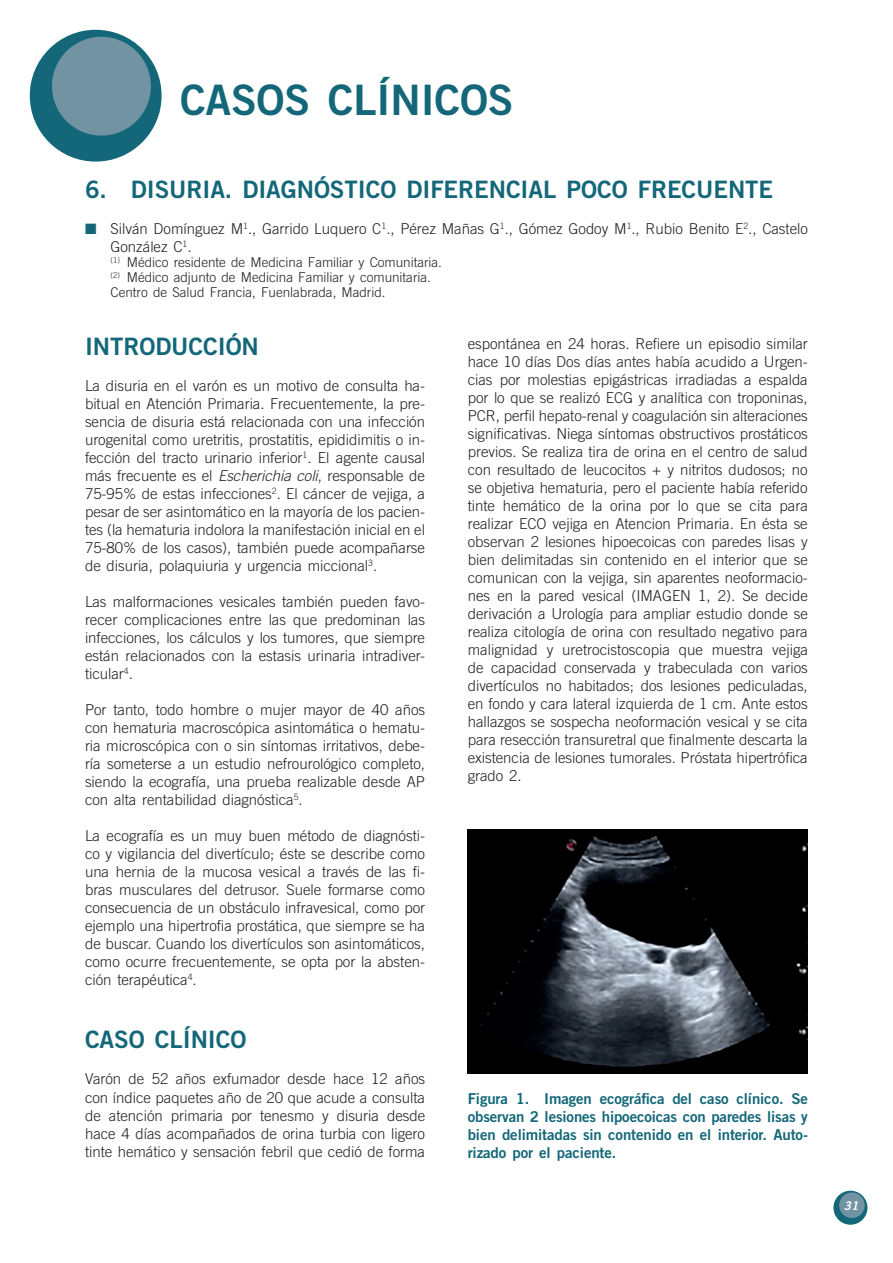
<style>
.page{position:relative;width:893px;height:1263px;background:#fff}
.page>*{position:absolute;margin:0;border:0;box-sizing:border-box;transform-origin:0 0}
.t1{font:42px "Trade Gothic LT Std Bd 2";letter-spacing:-.005em;color:#136779}
.t2{font:24px "Trade Gothic LT Std Bd 2";letter-spacing:-.005em;color:#136779}
.t3{font:300 15px/18px "Trade Gothic LT Std";letter-spacing:-.005em;color:#231f20;text-align:justify}
.t4{font:15px/18px "Trade Gothic LT Std Bd 2";letter-spacing:-.01em;color:#136779;text-align:justify}
.t5{font:300 13.5px/15px "Trade Gothic LT Std";letter-spacing:-.005em;color:#231f20}
.t6{font:12px "Trade Gothic LT Std Bd 2 Obl";color:#fff}
.s1{color:#136779}
.s2{font-style:italic}
</style>
<div class="page">
<div style="left:833px;top:1191px;width:34px;height:34px;background:#136779;border-radius:50%"></div>
<div style="left:839px;top:1192px;width:26px;height:26px;background:#7293a2;border-radius:50%"></div>
<div style="left:30px;top:30px;width:132px;height:132px;background:#136779;border-radius:50%"></div>
<div style="left:52px;top:37px;width:99px;height:99px;background:#7293a2;border-radius:50%"></div>
<img style="left:468px;top:829px;width:340px;height:244px">
<h1 class="t1" style="left:180px;top:74px;width:335px">CASOS CLÍNICOS</h1>
<h2 class="t2" style="left:85px;top:175px;width:690px">6. DISURIA. DIAGNÓSTICO DIFERENCIAL POCO FRECUENTE</h2>
<p class="t3" style="left:111px;top:220px;width:699px;text-indent:-26px"><span class="s1">■</span> Silván Domínguez M<sup>1</sup>., Garrido Luquero C<sup>1</sup>., Pérez Mañas G<sup>1</sup>., Gómez Godoy M<sup>1</sup>., Rubio Benito E<sup>2</sup>., Castelo<br>González C<sup>1</sup>.</p>
<p class="t5" style="left:111px;top:255px;width:333px"><sup>(1)</sup> Médico residente de Medicina Familiar y Comunitaria. <sup>(2)</sup> Médico adjunto de Medicina Familiar y comunitaria.<br>Centro de Salud Francia, Fuenlabrada, Madrid.</p>
<h2 class="t2" style="left:85px;top:332px;width:175px">INTRODUCCIÓN</h2>
<p class="t3" style="left:85px;top:377px;width:342px">La disuria en el varón es un motivo de consulta ha&shy;bitual en Atención Primaria. Frecuentemente, la pre&shy;sencia de disuria está relacionada con una infección urogenital como uretritis, prostatitis, epididimitis o in&shy;fección del tracto urinario inferior<sup>1</sup>. El agente causal más frecuente es el <span class="s2">Escherichia coli</span>, responsable de 75-95% de estas infecciones<sup>2</sup>. El cáncer de vejiga, a pesar de ser asintomático en la mayoría de los pacien&shy;tes (la hematuria indolora la manifestación inicial en el 75-80% de los casos), también puede acompañarse de disuria, polaquiuria y urgencia miccional<sup>3</sup>.</p>
<p class="t3" style="left:85px;top:593px;width:342px">Las malformaciones vesicales también pueden favo&shy;recer complicaciones entre las que predominan las infecciones, los cálculos y los tumores, que siempre están relacionados con la estasis urinaria intradiver&shy;ticular<sup>4</sup>.</p>
<p class="t3" style="left:85px;top:701px;width:342px">Por tanto, todo hombre o mujer mayor de 40 años con hematuria macroscópica asintomática o hematu&shy;ria microscópica con o sin síntomas irritativos, debe&shy;ría someterse a un estudio nefrourológico completo, siendo la ecografía, una prueba realizable desde AP con alta rentabilidad diagnóstica<sup>5</sup>.</p>
<p class="t3" style="left:85px;top:827px;width:342px">La ecografía es un muy buen método de diagnósti&shy;co y vigilancia del divertículo; éste se describe como una hernia de la mucosa vesical a través de las fi&shy;bras musculares del detrusor. Suele formarse como consecuencia de un obstáculo infravesical, como por ejemplo una hipertrofia prostática, que siempre se ha de buscar. Cuando los divertículos son asintomáticos, como ocurre frecuentemente, se opta por la absten&shy;ción terapéutica<sup>4</sup>.</p>
<h2 class="t2" style="left:85px;top:1025px;width:163px">CASO CLÍNICO</h2>
<p class="t3" style="left:85px;top:1070px;width:342px">Varón de 52 años exfumador desde hace 12 años con índice paquetes año de 20 que acude a consulta de atención primaria por tenesmo y disuria desde hace 4 días acompañados de orina turbia con ligero tinte hemático y sensación febril que cedió de forma</p>
<p class="t3" style="left:468px;top:334px;width:342px">espontánea en 24 horas. Refiere un episodio similar hace 10 días Dos días antes había acudido a Urgen&shy;cias por molestias epigástricas irradiadas a espalda por lo que se realizó ECG y analítica con troponinas, PCR, perfil hepato-renal y coagulación sin alteraciones significativas. Niega síntomas obstructivos prostáticos previos. Se realiza tira de orina en el centro de salud con resultado de leucocitos + y nitritos dudosos; no se objetiva hematuria, pero el paciente había referido tinte hemático de la orina por lo que se cita para realizar ECO vejiga en Atencion Primaria. En ésta se observan 2 lesiones hipoecoicas con paredes lisas y bien delimitadas sin contenido en el interior que se comunican con la vejiga, sin aparentes neoformacio&shy;nes en la pared vesical (IMAGEN 1, 2). Se decide derivación a Urología para ampliar estudio donde se realiza citología de orina con resultado negativo para malignidad y uretrocistoscopia que muestra vejiga de capacidad conservada y trabeculada con varios divertículos no habitados; dos lesiones pediculadas, en fondo y cara lateral izquierda de 1 cm. Ante estos hallazgos se sospecha neoformación vesical y se cita para resección transuretral que finalmente descarta la existencia de lesiones tumorales. Próstata hipertrófica grado 2.</p>
<p class="t4" style="left:468px;top:1089px;width:342px">Figura 1. Imagen ecográfica del caso clínico. Se observan 2 lesiones hipoecoicas con paredes lisas y bien delimitadas sin contenido en el interior. Auto&shy;rizado por el paciente.</p>
<p class="t6" style="left:844px;top:1198px;width:16px">31</p>
</div>
